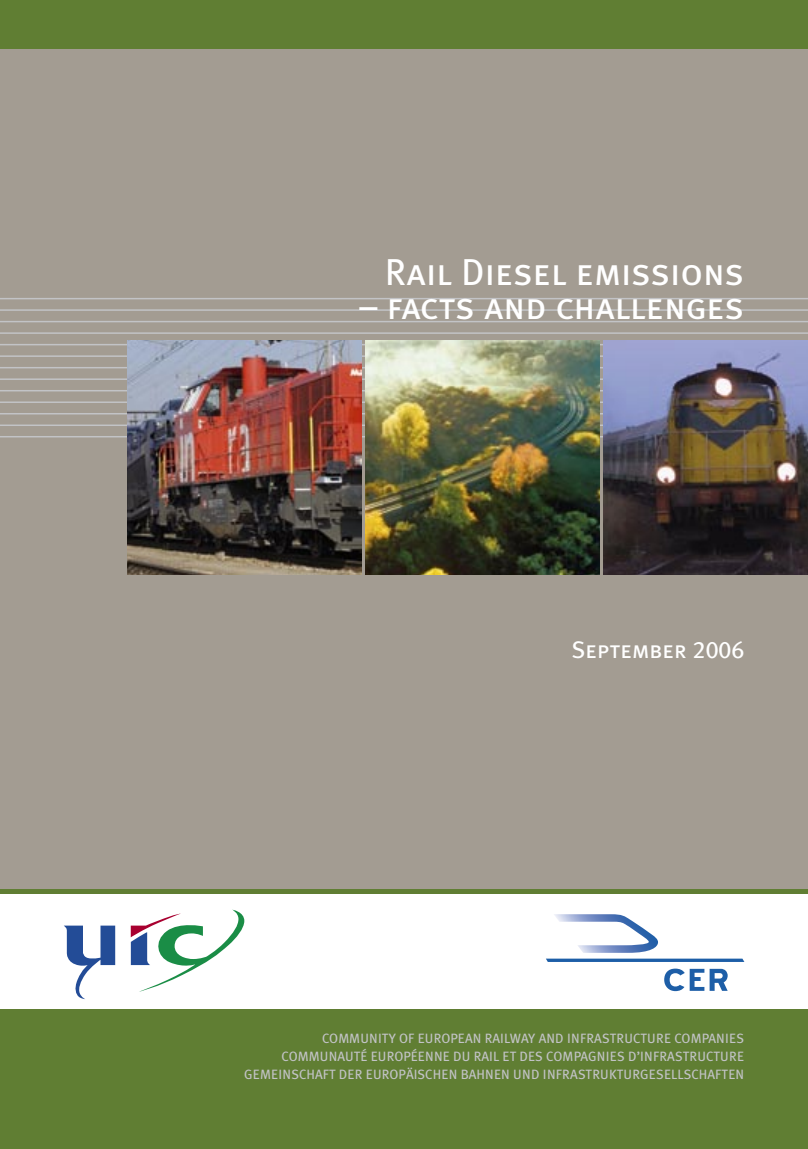
<style>
.page{position:relative;width:808px;height:1149px;background:#fff}
.page>*{position:absolute;margin:0;border:0;box-sizing:border-box;transform-origin:0 0}
.t1{font:37.5px "Meta Plus Book Caps";color:#fff}
.t2{font:24px "Meta Plus Book Caps";color:#fff}
.t3{font:13.5px/18px "Meta Plus Book Caps";letter-spacing:.005em;color:#c2c3c6;text-align:right}
</style>
<div class="page">
<div style="left:0;top:0;width:808px;height:1148px;background:#a39c92"></div>
<div style="left:0;top:889px;width:808px;height:259px;background:#607e33"></div>
<div style="left:0;top:893px;width:808px;height:115px;background:#fff"></div>
<svg style="left:554px;top:914px;width:104px;height:38px"></svg>
<svg style="left:546px;top:958px;width:198px;height:3px"></svg>
<svg style="left:664px;top:968px;width:64px;height:22px"></svg>
<hr style="left:0;top:298px;width:808px;height:1px;background:#c2c3c6">
<hr style="left:0;top:309px;width:808px;height:2px;background:#c2c3c6">
<hr style="left:0;top:321px;width:808px;height:1px;background:#c2c3c6">
<hr style="left:0;top:332px;width:808px;height:2px;background:#c2c3c6">
<hr style="left:0;top:344px;width:808px;height:1px;background:#c2c3c6">
<hr style="left:0;top:355px;width:808px;height:2px;background:#c2c3c6">
<hr style="left:0;top:367px;width:808px;height:1px;background:#c2c3c6">
<hr style="left:0;top:378px;width:808px;height:2px;background:#c2c3c6">
<hr style="left:0;top:390px;width:808px;height:1px;background:#c2c3c6">
<hr style="left:0;top:401px;width:808px;height:2px;background:#c2c3c6">
<hr style="left:0;top:413px;width:808px;height:1px;background:#c2c3c6">
<hr style="left:0;top:424px;width:808px;height:2px;background:#c2c3c6">
<hr style="left:0;top:436px;width:808px;height:1px;background:#c2c3c6">
<svg style="left:64px;top:925px;width:51px;height:73px"></svg>
<svg style="left:131px;top:909px;width:113px;height:82px"></svg>
<img style="left:128px;top:340px;width:233px;height:234px">
<img style="left:366px;top:340px;width:234px;height:234px">
<img style="left:604px;top:340px;width:204px;height:234px">
<div style="left:0;top:0;width:808px;height:49px;background:#607e33"></div>
<h1 class="t1" style="left:385px;top:250px;width:361px">Rail Diesel emissions</h1>
<h1 class="t1" style="left:360px;top:284px;width:386px">– facts and challenges</h1>
<h2 class="t2" style="left:572px;top:635px;width:174px">September 2006</h2>
<p class="t3" style="left:244px;top:1028px;width:501px">COMMUNITY OF EUROPEAN RAILWAY AND INFRASTRUCTURE COMPANIES<br>COMMUNAUTÉ EUROPÉENNE DU RAIL ET DES COMPAGNIES D’INFRASTRUCTURE<br>GEMEINSCHAFT DER EUROPÄISCHEN BAHNEN UND INFRASTRUKTURGESELLSCHAFTEN</p>
</div>
